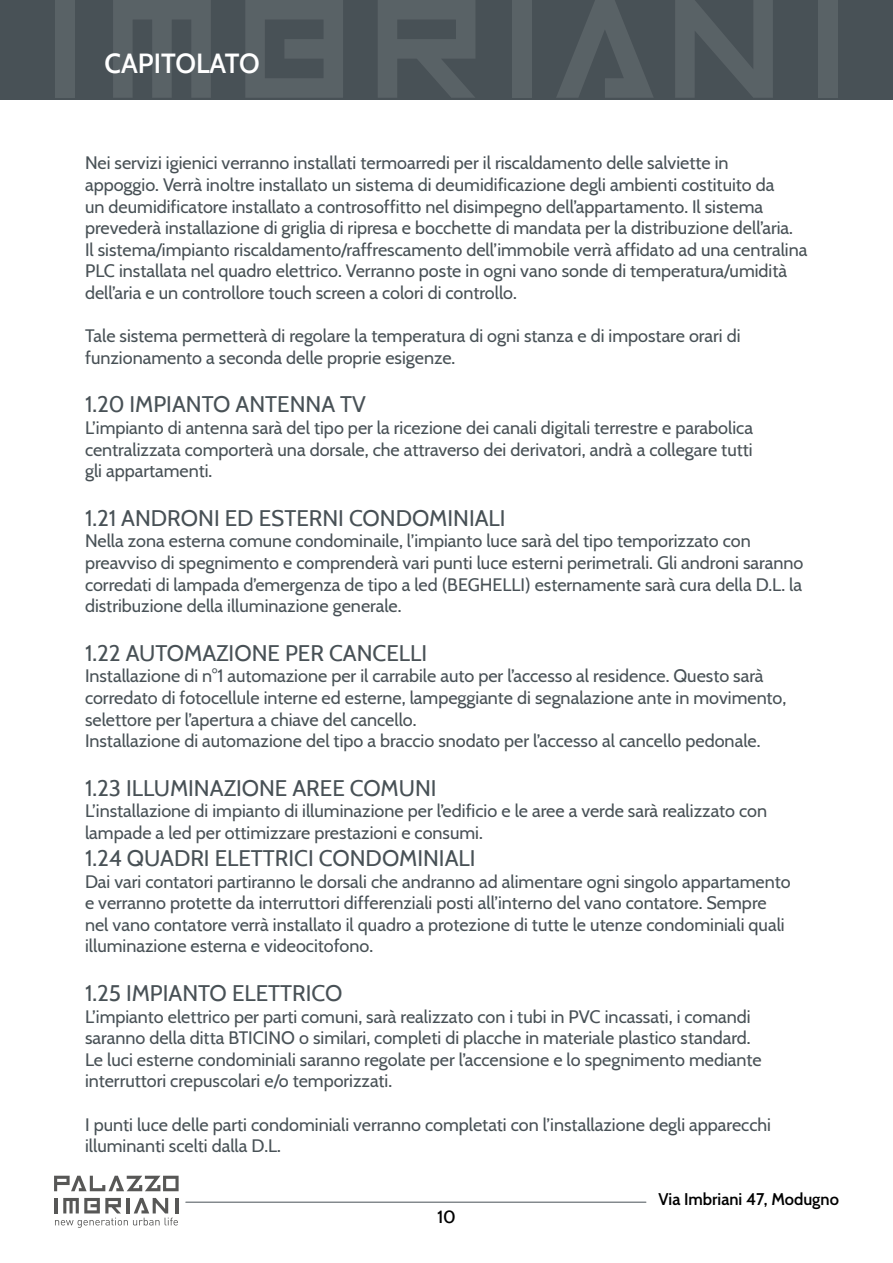
<style>
.page{position:relative;width:893px;height:1263px;background:#fff}
.page>*{position:absolute;margin:0;border:0;box-sizing:border-box;transform-origin:0 0}
.t1{font:600 27px "Cabin";color:#fff}
.t2{font:22.5px "Cabin";color:#485156}
.t3{font:18px/21.6px "Cabin";color:#485156}
.t4{font:500 18px "Cabin";color:#000}
.t5{font:600 16.5px "Cabin";color:#000}
</style>
<div class="page">
<hr style="left:186px;top:1202px;width:460px;height:1px;background:#485156">
<div style="left:0;top:0;width:893px;height:100px;background:#485156"></div>
<div style="left:55px;top:0;width:19px;height:98px;background:#596266"></div>
<svg style="left:113px;top:0;width:98px;height:98px"></svg>
<svg style="left:245px;top:0;width:98px;height:98px"></svg>
<svg style="left:378px;top:0;width:97px;height:98px"></svg>
<div style="left:512px;top:0;width:20px;height:98px;background:#596266"></div>
<svg style="left:556px;top:0;width:97px;height:98px"></svg>
<svg style="left:675px;top:0;width:98px;height:98px"></svg>
<div style="left:819px;top:0;width:19px;height:98px;background:#596266"></div>
<svg style="left:54px;top:1176px;width:125px;height:15px"></svg>
<hr style="left:54px;top:1198px;width:3px;height:15px;background:#575756">
<svg style="left:55px;top:1198px;width:123px;height:30px"></svg>
<hr style="left:175px;top:1198px;width:4px;height:15px;background:#575756">
<h1 class="t1" style="left:105px;top:42px;width:157px">CAPITOLATO</h1>
<p class="t3" style="left:85px;top:151px;width:724px">Nei servizi igienici verranno installati termoarredi per il riscaldamento delle salviette in<br>appoggio. Verrà inoltre installato un sistema di deumidificazione degli ambienti costituito da<br>un deumidificatore installato a controsoffitto nel disimpegno dell’appartamento. Il sistema prevederà installazione di griglia di ripresa e bocchette di mandata per la distribuzione dell’aria.<br>Il sistema/impianto riscaldamento/raffrescamento dell’immobile verrà affidato ad una centralina PLC installata nel quadro elettrico. Verranno poste in ogni vano sonde di temperatura/umidità dell’aria e un controllore touch screen a colori di controllo.</p>
<p class="t3" style="left:85px;top:324px;width:657px">Tale sistema permetterà di regolare la temperatura di ogni stanza e di impostare orari di funzionamento a seconda delle proprie esigenze.</p>
<p class="t2" style="left:85px;top:387px;width:282px">1.20 IMPIANTO ANTENNA TV</p>
<p class="t3" style="left:85px;top:416px;width:669px;text-align:justify">L’impianto di antenna sarà del tipo per la ricezione dei canali digitali terrestre e parabolica centralizzata comporterà una dorsale, che attraverso dei derivatori, andrà a collegare tutti gli appartamenti.</p>
<p class="t2" style="left:85px;top:500px;width:422px">1.21 ANDRONI ED ESTERNI CONDOMINIALI</p>
<p class="t3" style="left:85px;top:529px;width:720px">Nella zona esterna comune condominaile, l’impianto luce sarà del tipo temporizzato con preavviso di spegnimento e comprenderà vari punti luce esterni perimetrali. Gli androni saranno corredati di lampada d’emergenza de tipo a led (BEGHELLI) esternamente sarà cura della D.L. la distribuzione della illuminazione generale.</p>
<p class="t2" style="left:85px;top:635px;width:344px">1.22 AUTOMAZIONE PER CANCELLI</p>
<p class="t3" style="left:85px;top:664px;width:703px">Installazione di n°1 automazione per il carrabile auto per l’accesso al residence. Questo sarà corredato di fotocellule interne ed esterne, lampeggiante di segnalazione ante in movimento, selettore per l’apertura a chiave del cancello.<br>Installazione di automazione del tipo a braccio snodato per l’accesso al cancello pedonale.</p>
<p class="t2" style="left:85px;top:770px;width:353px">1.23 ILLUMINAZIONE AREE COMUNI</p>
<p class="t3" style="left:85px;top:799px;width:683px">L’installazione di impianto di illuminazione per l’edificio e le aree a verde sarà realizzato con lampade a led per ottimizzare prestazioni e consumi.</p>
<p class="t2" style="left:85px;top:840px;width:392px">1.24 QUADRI ELETTRICI CONDOMINIALI</p>
<p class="t3" style="left:85px;top:869px;width:707px">Dai vari contatori partiranno le dorsali che andranno ad alimentare ogni singolo appartamento e verranno protette da interruttori differenziali posti all’interno del vano contatore. Sempre nel vano contatore verrà installato il quadro a protezione di tutte le utenze condominiali quali illuminazione esterna e videocitofono.</p>
<p class="t2" style="left:85px;top:975px;width:259px">1.25 IMPIANTO ELETTRICO</p>
<p class="t3" style="left:85px;top:1004px;width:678px">L’impianto elettrico per parti comuni, sarà realizzato con i tubi in PVC incassati, i comandi saranno della ditta BTICINO o similari, completi di placche in materiale plastico standard.<br>Le luci esterne condominiali saranno regolate per l’accensione e lo spegnimento mediante interruttori crepuscolari e/o temporizzati.</p>
<p class="t3" style="left:85px;top:1112px;width:687px">I punti luce delle parti condominiali verranno completati con l’installazione degli apparecchi illuminanti scelti dalla D.L.</p>
<p class="t4" style="left:437px;top:1202px;width:20px">10</p>
<p class="t5" style="left:658px;top:1187px;width:182px">Via Imbriani 47, Modugno</p>
</div>
